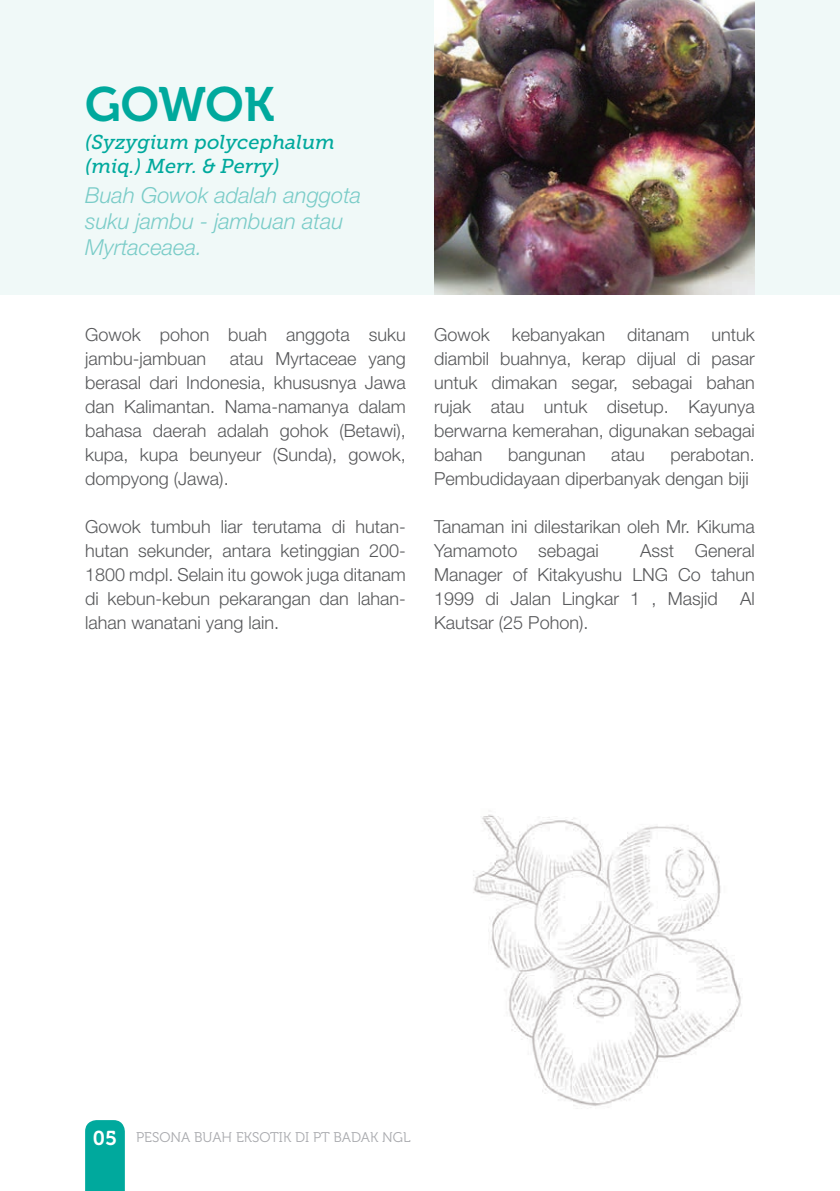
<style>
.page{position:relative;width:840px;height:1191px;background:#fff}
.page>*{position:absolute;margin:0;border:0;box-sizing:border-box;transform-origin:0 0}
.t1{font:48px "Museo 700";letter-spacing:-.005em;color:#00a99d}
.t2{font:italic 300 22px/26px "Helvetica Neue";color:#7accc8}
.t3{font:italic 20px/24px "Museo Slab 500";color:#00a99d}
.t4{font:300 18px/24px "Helvetica Neue";color:#57585a;text-align:justify}
.t5{font:14px "Museo 300";color:#a8a9ad}
.s1{font-family:"Museo 700";font-size:20px;color:#fff}
</style>
<div class="page">
<div style="left:0;top:0;width:839px;height:295px;background:#f0f9f8"></div>
<svg style="left:85px;top:1120px;width:40px;height:71px;background:#06ab9f"></svg>
<img style="left:434px;top:0;width:320px;height:295px">
<hr style="left:839px;top:0;width:1px;height:295px;background:#f3faf3">
<img style="left:473px;top:814px;width:269px;height:294px">
<h1 class="t1" style="left:85px;top:78px;width:190px">GOWOK</h1>
<p class="t3" style="left:85px;top:130px;width:251px">(Syzygium polycephalum (miq.) Merr. &amp; Perry)</p>
<p class="t2" style="left:85px;top:182px;width:277px">Buah Gowok adalah anggota suku jambu - jambuan atau<br>Myrtaceaea.</p>
<p class="t4" style="left:85px;top:322px;width:322px">Gowok pohon buah anggota suku jambu-jambuan</p>
<p class="t4" style="left:85px;top:346px;width:322px;text-indent:145px">atau Myrtaceae yang berasal dari Indonesia, khususnya Jawa dan Kalimantan. Nama-namanya dalam bahasa daerah adalah gohok (Betawi), kupa, kupa beunyeur (Sunda), gowok, dompyong (Jawa).</p>
<p class="t4" style="left:85px;top:514px;width:322px">Gowok tumbuh liar terutama di hutan&shy;hutan sekunder, antara ketinggian 200- 1800 mdpl. Selain itu gowok juga ditanam di kebun-kebun pekarangan dan lahan&shy;lahan wanatani yang lain.</p>
<p class="t4" style="left:434px;top:322px;width:322px">Gowok kebanyakan ditanam untuk diambil buahnya, kerap dijual di pasar untuk dimakan segar, sebagai bahan rujak atau untuk disetup. Kayunya berwarna kemerahan, digunakan sebagai bahan</p>
<p class="t4" style="left:434px;top:442px;width:322px;text-indent:236px">perabotan.<br>Pembudidayaan diperbanyak dengan biji</p>
<p class="t4" style="left:434px;top:514px;width:322px">Tanaman ini dilestarikan oleh Mr. Kikuma<br>Yamamoto sebagai</p>
<p class="t4" style="left:507px;top:442px;width:79px">bangunan</p>
<p class="t4" style="left:611px;top:442px;width:35px">atau</p>
<p class="t4" style="left:434px;top:538px;width:322px;text-indent:206px">Asst General Manager of Kitakyushu LNG Co tahun 1999 di Jalan Lingkar 1 , Masjid Al Kautsar (25 Pohon).</p>
<p class="t5" style="left:93px;top:1129px;width:319px"><span class="s1">05</span> PESONA BUAH EKSOTIK DI PT BADAK NGL</p>
</div>
